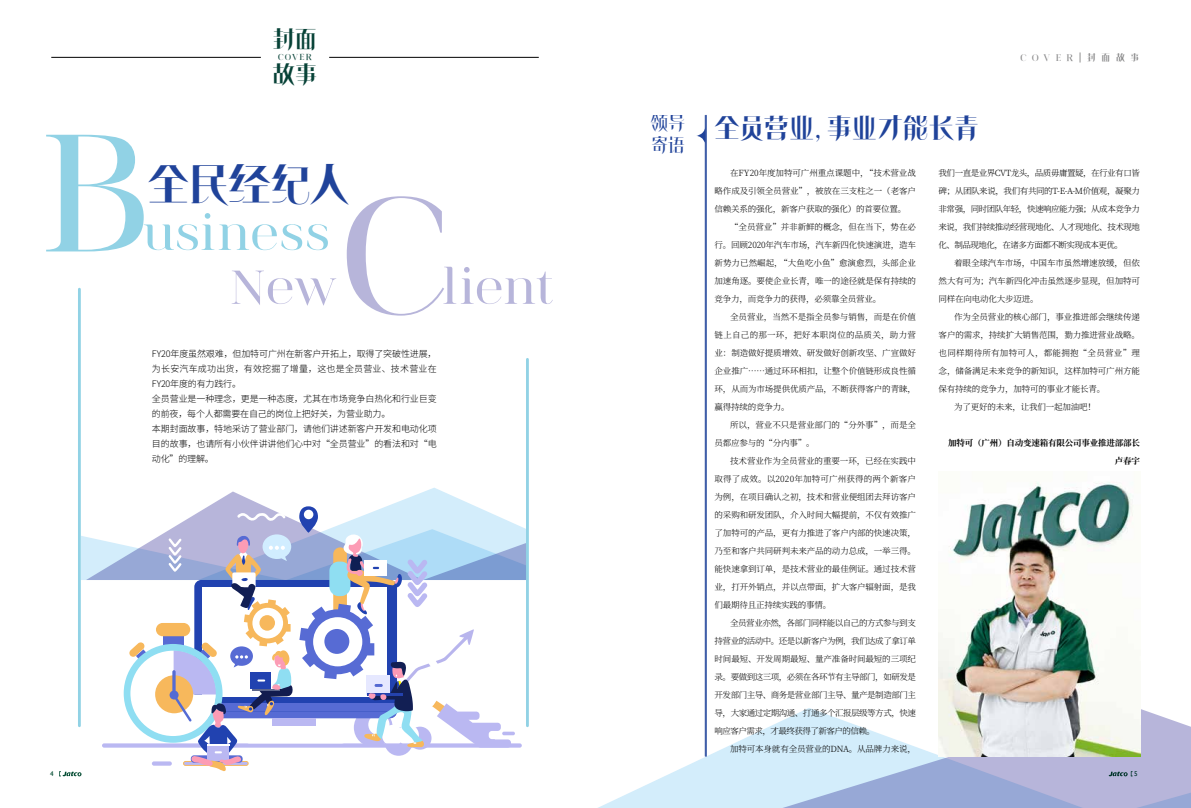
<style>
.page{position:relative;width:1191px;height:808px;background:#fff}
.page>*{position:absolute;margin:0;border:0;box-sizing:border-box;transform-origin:0 0}
.t1{font:175.7px "FZPIAOTS GB1 0";color:#91d2e5}
.t2{font:50px "FZPIAOTS GB1 0";letter-spacing:.01em;color:#b7b5da}
.t3{font:50px "FZPIAOTS GB1 0";letter-spacing:.03em;color:#91d2e5}
.t4{font:47.7px "FZPIAOTS GB1 0";letter-spacing:-.15em;color:#20439a}
.t5{font:29.1px "FZPIAOTS GB1 0";letter-spacing:-.135em;color:#20439a}
.t6{font:25.4px "FZPIAOTS GB1 0";color:#074237}
.t7{font:20px/22px "FZPIAOTS XI GB1 0";color:#20439a}
.t8{font:10px "FZPIAOTS GB1 0";letter-spacing:.475em;color:#868687}
.t9{font:9.1px "FZPIAOTS GB1 0";letter-spacing:.14em;color:#074237}
.t10{font:300 9px/15px "Source Han Sans CN";letter-spacing:-.01em;color:#000}
.t11{font:300 8.5px/18px "Source Han Serif CN";letter-spacing:-.015em;color:#000;text-align:justify}
.t12{font:700 8.5px/18px "Source Han Serif CN";letter-spacing:-.02em;color:#000;text-align:right}
.t13{font:300 8.5px "Source Han Serif CN";letter-spacing:.03em;color:#000}
.t14{font:7px "Gill Sans";color:#004a30}
.s1{color:#b7b5da}
</style>
<div class="page">
<svg style="left:598px;top:708px;width:593px;height:100px"></svg>
<hr style="left:51px;top:57px;width:210px;height:1px;background:#000">
<hr style="left:329px;top:57px;width:210px;height:1px;background:#000">
<hr style="left:706px;top:115px;width:1px;height:641px;background:#20439a">
<hr style="left:705px;top:115px;width:1px;height:641px;background:#20439a">
<svg style="left:696px;top:127px;width:9px;height:17px"></svg>
<img style="left:938px;top:482px;width:202px;height:274px">
<hr style="left:78px;top:289px;width:3px;height:437px;background:#91d2e5">
<hr style="left:526px;top:359px;width:3px;height:367px;background:#91d2e5">
<svg style="left:59px;top:488px;width:468px;height:289px"></svg>
<h3 class="t6" style="left:271px;top:24px;width:49px">封面</h3>
<p class="t9" style="left:278px;top:51px;width:35px">COVER</p>
<h3 class="t6" style="left:271px;top:59px;width:49px">故事</h3>
<p class="t8" style="left:1020px;top:51px;width:121px">COVER|封面故事</p>
<h3 class="t7" style="left:649px;top:113px;width:39px">领导寄语</h3>
<h3 class="t5" style="left:712px;top:110px;width:270px">全员营业，事业才能长青</h3>
<h1 class="t1" style="left:41px;top:85px;width:408px">B <span class="s1">C</span></h1>
<h3 class="t4" style="left:144px;top:156px;width:211px">全民经纪人</h3>
<p class="t11" style="left:714px;top:164px;width:203px;text-indent:16px">在FY20年度加特可广州重点课题中，“技术营业战略作成及引领全员营业”，被放在三支柱之一（老客户信赖关系的强化，新客户获取的强化）的首要位置。</p>
<p class="t11" style="left:714px;top:218px;width:203px;text-indent:16px">“全员营业”并非新鲜的概念，但在当下，势在必行。回顾2020年汽车市场，汽车新四化快速演进，造车新势力已然崛起，“大鱼吃小鱼”愈演愈烈，头部企业加速角逐。要使企业长青，唯一的途径就是保有持续的竞争力，而竞争力的获得，必须靠全员营业。</p>
<p class="t11" style="left:714px;top:308px;width:203px;text-indent:16px">全员营业，当然不是指全员参与销售，而是在价值链上自己的那一环，把好本职岗位的品质关，助力营业：制造做好提质增效、研发做好创新攻坚、广宣做好企业推广……通过环环相扣，让整个价值链形成良性循环，从而为市场提供优质产品，不断获得客户的青睐，赢得持续的竞争力。</p>
<p class="t11" style="left:714px;top:416px;width:203px;text-indent:16px">所以，营业不只是营业部门的“分外事”，而是全员都应参与的“分内事”。</p>
<p class="t11" style="left:714px;top:452px;width:203px;text-indent:16px">技术营业作为全员营业的重要一环，已经在实践中取得了成效。以2020年加特可广州获得的两个新客户为例，在项目确认之初，技术和营业便组团去拜访客户的采购和研发团队，介入时间大幅提前，不仅有效推广了加特可的产品，更有力推进了客户内部的快速决策，乃至和客户共同研判未来产品的动力总成，一举三得。能快速拿到订单，是技术营业的最佳例证。通过技术营业，打开外销点，并以点带面，扩大客户辐射面，是我们最期待且正持续实践的事情。</p>
<p class="t11" style="left:714px;top:614px;width:203px;text-indent:16px">全员营业亦然，各部门同样能以自己的方式参与到支持营业的活动中。还是以新客户为例，我们达成了拿订单时间最短、开发周期最短、量产准备时间最短的三项纪录。要做到这三项，必须在各环节有主导部门，如研发是开发部门主导、商务是营业部门主导、量产是制造部门主导，大家通过定期沟通、打通多个汇报层级等方式，快速响应客户需求，才最终获得了新客户的信赖。</p>
<p class="t11" style="left:730px;top:740px;width:187px">加特可本身就有全员营业的DNA。从品牌力来说，</p>
<p class="t11" style="left:938px;top:164px;width:203px">我们一直是业界CVT龙头，品质毋庸置疑，在行业有口皆碑；从团队来说，我们有共同的T-E-A-M价值观，凝聚力非常强，同时团队年轻，快速响应能力强；从成本竞争力来说，我们持续推动经营现地化、人才现地化、技术现地化、制品现地化，在诸多方面都不断实现成本更优。</p>
<p class="t11" style="left:938px;top:254px;width:203px;text-indent:16px">着眼全球汽车市场，中国车市虽然增速放缓，但依然大有可为；汽车新四化冲击虽然逐步显现，但加特可同样在向电动化大步迈进。</p>
<p class="t11" style="left:954px;top:308px;width:187px">作为全员营业的核心部门，事业推进部会继续传递</p>
<p class="t11" style="left:938px;top:326px;width:203px">客户的需求，持续扩大销售范围，勠力推进营业战略。</p>
<p class="t13" style="left:938px;top:348px;width:203px">也同样期待所有加特可人，都能拥抱“全员营业”理</p>
<p class="t11" style="left:938px;top:362px;width:203px">念，储备满足未来竞争的新知识，这样加特可广州方能</p>
<p class="t11" style="left:938px;top:380px;width:168px">保有持续的竞争力，加特可的事业才能长青。</p>
<p class="t11" style="left:954px;top:398px;width:143px">为了更好的未来，让我们一起加油吧！</p>
<p class="t12" style="left:948px;top:434px;width:193px">加特可（广州）自动变速箱有限公司事业推进部部长卢春宇</p>
<h2 class="t3" style="left:143px;top:202px;width:188px">usiness</h2>
<h2 class="t2" style="left:231px;top:256px;width:107px">New</h2>
<h2 class="t2" style="left:442px;top:256px;width:112px">lient</h2>
<p class="t10" style="left:152px;top:347px;width:286px">FY20年度虽然艰难，但加特可广州在新客户开拓上，取得了突破性进展，为长安汽车成功出货，有效挖掘了增量，这也是全员营业、技术营业在<br>FY20年度的有力践行。<br>全员营业是一种理念，更是一种态度，尤其在市场竞争白热化和行业巨变的前夜，每个人都需要在自己的岗位上把好关，为营业助力。<br>本期封面故事，特地采访了营业部门，请他们讲述新客户开发和电动化项目的故事，也请所有小伙伴讲讲他们心中对“全员营业”的看法和对“电动化”的理解。</p>
<p class="t14" style="left:50px;top:770px;width:5px">4</p>
<p class="t14" style="left:1134px;top:770px;width:5px">5</p>
</div>
